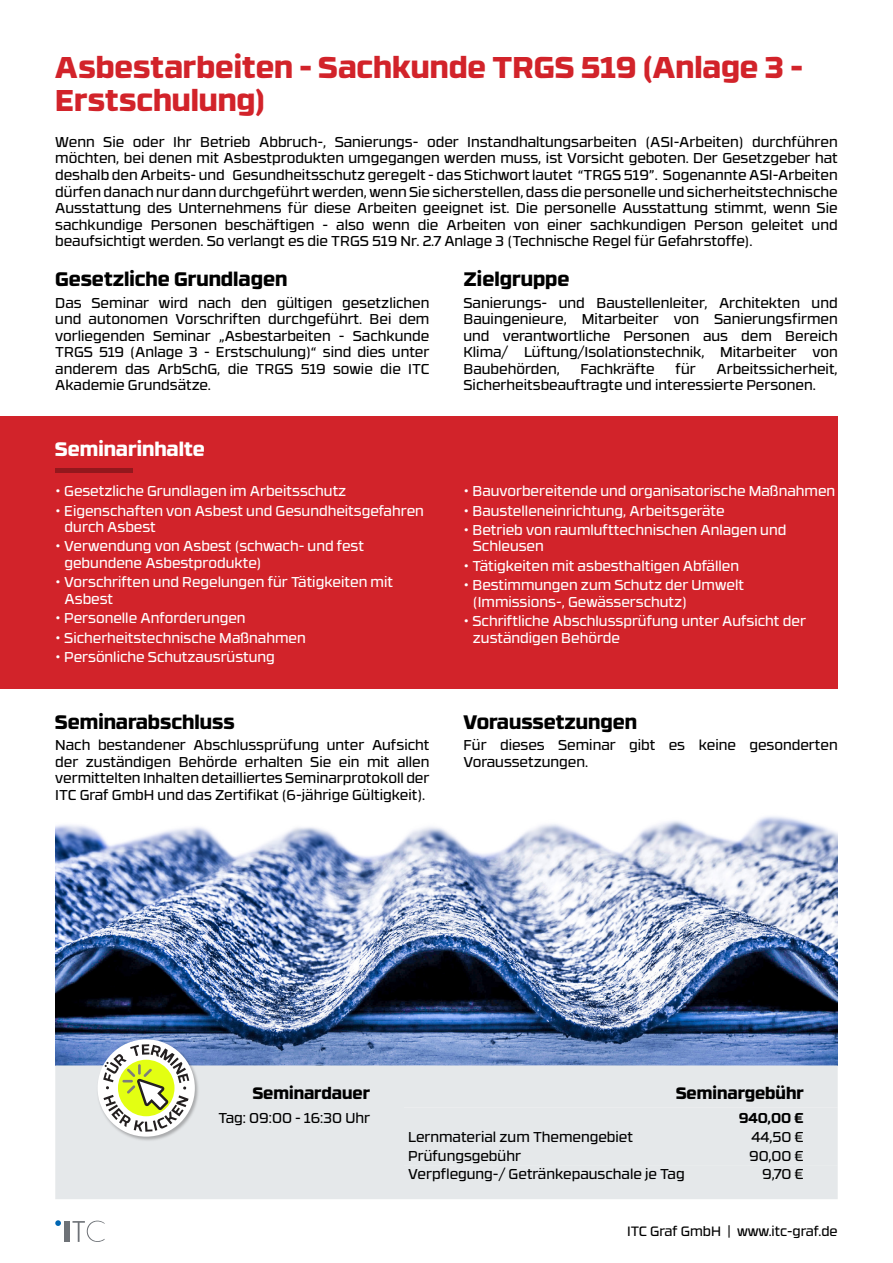
<style>
.page{position:relative;width:893px;height:1263px;background:#fff}
.page>*{position:absolute;margin:0;border:0;box-sizing:border-box;transform-origin:0 0}
.Title_33pt{font:800 30px/33px "RB No 3.1";color:#d2232a}
.Paragraph_Style_1{font:800 19.5px "RB No 3.1";color:#000}
.Paragraph_Style_1-2{font:800 19.5px "RB No 3.1";color:#fff}
.Paragraph_Style_1-3{font:800 16.5px "RB No 3.1";color:#000}
.Basic_font{font:14.25px/16.5px "RB No 3.1";color:#000;text-align:justify}
.Basic_font-2{font:14.25px/16.5px "RB No 3.1";color:#fff}
.t1{font:700 14.25px "RB No 3.1";color:#000}
.t2{font:13.5px "RB No 3.1";color:#000}
</style>
<div class="page">
<div style="left:0;top:416px;width:838px;height:272px;background:#d2232a"></div>
<div style="left:55px;top:468px;width:78px;height:5px;background:#93181d"></div>
<img style="left:55px;top:816px;width:783px;height:249px">
<div style="left:55px;top:1065px;width:783px;height:134px;background:#e5e8ea"></div>
<div style="left:404px;top:1107px;width:434px;height:58px;background:#e5e8ea"></div>
<img style="left:96px;top:1037px;width:104px;height:105px">
<div style="left:98px;top:1039px;width:97px;height:97px;background:#fff;border-radius:50%"></div>
<svg style="left:103px;top:1044px;width:86px;height:88px"></svg>
<svg style="left:73px;top:1220px;width:32px;height:22px"></svg>
<div style="left:64px;top:1221px;width:6px;height:21px;background:#6e7277"></div>
<svg style="left:55px;top:1220px;width:6px;height:6px"></svg>
<p class="Title_33pt" style="left:55px;top:48px;width:749px">Asbestarbeiten - Sachkunde TRGS 519 (Anlage 3 -<br>Erstschulung)</p>
<p class="Basic_font" style="left:55px;top:133px;width:784px">Wenn Sie oder Ihr Betrieb Abbruch-, Sanierungs- oder Instandhaltungsarbeiten (ASI-Arbeiten) durchführen möchten, bei denen mit Asbestprodukten umgegangen werden muss, ist Vorsicht geboten. Der Gesetzgeber hat deshalb den Arbeits- und Gesundheitsschutz geregelt - das Stichwort lautet “TRGS 519”. Sogenannte ASI-Arbeiten dürfen danach nur dann durchgeführt werden, wenn Sie sicherstellen, dass die personelle und sicherheitstechnische Ausstattung des Unternehmens für diese Arbeiten geeignet ist. Die personelle Ausstattung stimmt, wenn Sie sachkundige Personen beschäftigen - also wenn die Arbeiten von einer sachkundigen Person geleitet und beaufsichtigt werden. So verlangt es die TRGS 519 Nr. 2.7 Anlage 3 (Technische Regel für Gefahrstoffe).</p>
<p class="Paragraph_Style_1" style="left:55px;top:263px;width:234px">Gesetzliche Grundlagen</p>
<p class="Basic_font" style="left:55px;top:293px;width:376px">Das Seminar wird nach den gültigen gesetzlichen und autonomen Vorschriften durchgeführt. Bei dem vorliegenden Seminar „Asbestarbeiten - Sachkunde TRGS 519 (Anlage 3 - Erstschulung)“ sind dies unter anderem das ArbSchG, die TRGS 519 sowie die ITC Akademie Grundsätze.</p>
<p class="Paragraph_Style_1-2" style="left:55px;top:433px;width:151px">Seminarinhalte</p>
<p class="Basic_font-2" style="left:55px;top:482px;width:293px">• Gesetzliche Grundlagen im Arbeitsschutz</p>
<p class="Basic_font-2" style="left:65px;top:501px;width:361px;text-indent:-9px">• Eigenschaften von Asbest und Gesundheitsgefahren durch Asbest</p>
<p class="Basic_font-2" style="left:65px;top:537px;width:301px;text-indent:-9px">• Verwendung von Asbest (schwach- und fest gebundene Asbestprodukte)</p>
<p class="Basic_font-2" style="left:65px;top:573px;width:330px;text-indent:-9px">• Vorschriften und Regelungen für Tätigkeiten mit<br>Asbest</p>
<p class="Basic_font-2" style="left:55px;top:609px;width:192px">• Personelle Anforderungen</p>
<p class="Basic_font-2" style="left:55px;top:629px;width:252px">• Sicherheitstechnische Maßnahmen</p>
<p class="Basic_font-2" style="left:55px;top:648px;width:221px">• Persönliche Schutzausrüstung</p>
<p class="Paragraph_Style_1" style="left:463px;top:263px;width:107px">Zielgruppe</p>
<p class="Basic_font" style="left:463px;top:293px;width:376px">Sanierungs- und Baustellenleiter, Architekten und Bauingenieure, Mitarbeiter von Sanierungsfirmen und verantwortliche Personen aus dem Bereich Klima/ Lüftung/Isolationstechnik, Mitarbeiter von Baubehörden,</p>
<p class="Basic_font" style="left:581px;top:359px;width:76px">Fachkräfte</p>
<p class="Basic_font" style="left:675px;top:359px;width:22px">für</p>
<p class="Basic_font" style="left:463px;top:359px;width:376px;text-indent:253px">Arbeitssicherheit,<br>Sicherheitsbeauftragte und interessierte Personen.</p>
<p class="Basic_font-2" style="left:463px;top:482px;width:373px">• Bauvorbereitende und organisatorische Maßnahmen</p>
<p class="Basic_font-2" style="left:463px;top:501px;width:263px">• Baustelleneinrichtung, Arbeitsgeräte</p>
<p class="Basic_font-2" style="left:473px;top:521px;width:315px;text-indent:-9px">• Betrieb von raumlufttechnischen Anlagen und<br>Schleusen</p>
<p class="Basic_font-2" style="left:463px;top:557px;width:277px">• Tätigkeiten mit asbesthaltigen Abfällen</p>
<p class="Basic_font-2" style="left:473px;top:576px;width:273px;text-indent:-9px">• Bestimmungen zum Schutz der Umwelt (Immissions-, Gewässerschutz)</p>
<p class="Basic_font-2" style="left:473px;top:612px;width:335px;text-indent:-9px">• Schriftliche Abschlussprüfung unter Aufsicht der zuständigen Behörde</p>
<p class="Paragraph_Style_1" style="left:55px;top:706px;width:181px">Seminarabschluss</p>
<p class="Paragraph_Style_1" style="left:463px;top:706px;width:175px">Voraussetzungen</p>
<p class="Basic_font" style="left:55px;top:736px;width:376px">Nach bestandener Abschlussprüfung unter Aufsicht der zuständigen Behörde erhalten Sie ein mit allen vermittelten Inhalten detailliertes Seminarprotokoll der ITC Graf GmbH und das Zertifikat (6-jährige Gültigkeit).</p>
<p class="Basic_font" style="left:463px;top:736px;width:376px">Für dieses Seminar gibt es keine gesonderten<br>Voraussetzungen.</p>
<p class="Paragraph_Style_1-3" style="left:253px;top:1079px;width:119px">Seminardauer</p>
<p class="Paragraph_Style_1-3" style="left:676px;top:1079px;width:129px">Seminargebühr</p>
<p class="Basic_font" style="left:219px;top:1108px;width:153px">Tag: 09:00 - 16:30 Uhr</p>
<p class="t1" style="left:739px;top:1106px;width:67px">940,00 €</p>
<p class="Basic_font" style="left:408px;top:1127px;width:226px">Lernmaterial zum Themengebiet</p>
<p class="Basic_font" style="left:751px;top:1127px;width:54px">44,50 €</p>
<p class="Basic_font" style="left:408px;top:1146px;width:114px">Prüfungsgebühr</p>
<p class="Basic_font" style="left:749px;top:1146px;width:56px">90,00 €</p>
<p class="Basic_font" style="left:408px;top:1165px;width:278px">Verpflegung-/ Getränkepauschale je Tag</p>
<p class="Basic_font" style="left:762px;top:1165px;width:43px">9,70 €</p>
<p class="t2" style="left:627px;top:1221px;width:212px">ITC Graf GmbH | www.itc-graf.de</p>
</div>
